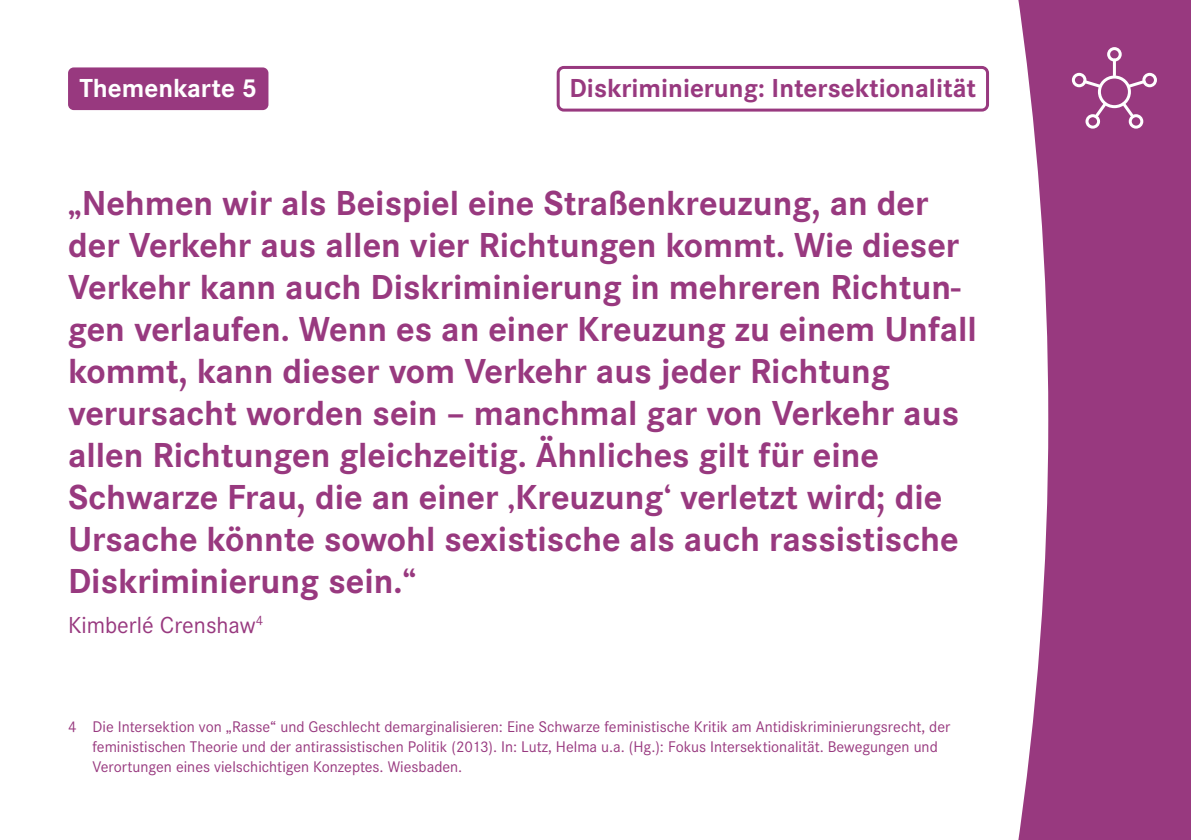
<style>
.page{position:relative;width:1191px;height:840px;background:#fff}
.page>*{position:absolute;margin:0;border:0;box-sizing:border-box;transform-origin:0 0}
.t1{font:700 36px/42px "Corporate S Pro";color:#98397f}
.P_-_Nummer_Kopfzeile_POSITIV{font:700 27px "Corporate S";color:#98397f}
.P_-_Nummer_Kopfzeile_POSITIV-2{font:700 27px "Corporate S";color:#fff}
.t2{font:24px "Corporate S Pro";color:#98397f}
.P_-_Fussnote{font:16px/20px "Corporate S Pro";color:#98397f}
</style>
<div class="page">
<svg style="left:1018px;top:0;width:173px;height:839px;background:#a4508e"></svg>
<div style="left:1107px;top:47px;width:14px;height:14px;border:3px solid #fff;border-radius:50%"></div>
<div style="left:1142px;top:73px;width:15px;height:14px;border:3px solid #fff;border-radius:50%"></div>
<div style="left:1071px;top:73px;width:15px;height:14px;border:3px solid #fff;border-radius:50%"></div>
<div style="left:1085px;top:114px;width:15px;height:14px;border:3px solid #fff;border-radius:50%"></div>
<div style="left:1128px;top:114px;width:15px;height:14px;border:3px solid #fff;border-radius:50%"></div>
<hr style="left:1113px;top:60px;width:3px;height:15px;background:#fff">
<svg style="left:1124px;top:78px;width:23px;height:12px"></svg>
<svg style="left:1119px;top:100px;width:18px;height:21px"></svg>
<svg style="left:1091px;top:100px;width:18px;height:21px"></svg>
<svg style="left:1081px;top:78px;width:22px;height:12px"></svg>
<div style="left:1098px;top:75px;width:33px;height:33px;border:3px solid #fff;border-radius:50%"></div>
<div style="left:556px;top:66px;width:433px;height:45px;border:3px solid #98397f;border-radius:6px"></div>
<div style="left:68px;top:67px;width:200px;height:43px;background:#98397f;border-radius:6px"></div>
<h1 class="P_-_Nummer_Kopfzeile_POSITIV-2" style="left:79px;top:69px;width:179px">Themenkarte 5</h1>
<h1 class="P_-_Nummer_Kopfzeile_POSITIV" style="left:569px;top:69px;width:408px">Diskriminierung: Intersektionalität</h1>
<p class="t1" style="left:68px;top:179px;width:910px">„Nehmen wir als Beispiel eine Straßenkreuzung, an der der Verkehr aus allen vier Richtungen kommt. Wie dieser Verkehr kann auch Diskriminierung in mehreren Richtun&shy;gen verlaufen. Wenn es an einer Kreuzung zu einem Unfall kommt, kann dieser vom Verkehr aus jeder Richtung verursacht worden sein – manchmal gar von Verkehr aus allen Richtungen gleichzeitig. Ähnliches gilt für eine Schwarze Frau, die an einer ‚Kreuzung‘ verletzt wird; die Ursache könnte sowohl sexistische als auch rassistische Diskriminierung sein.“</p>
<p class="t2" style="left:68px;top:606px;width:197px">Kimberlé Crenshaw<sup>4</sup></p>
<p class="P_-_Fussnote" style="left:92px;top:715px;width:859px;text-indent:-24px">4 Die Intersektion von „Rasse“ und Geschlecht demarginalisieren: Eine Schwarze feministische Kritik am Antidiskriminierungsrecht, der feministischen Theorie und der antirassistischen Politik (2013). In: Lutz, Helma u.a. (Hg.): Fokus Intersektionalität. Bewegungen und<br>Verortungen eines vielschichtigen Konzeptes. Wiesbaden.</p>
</div>
